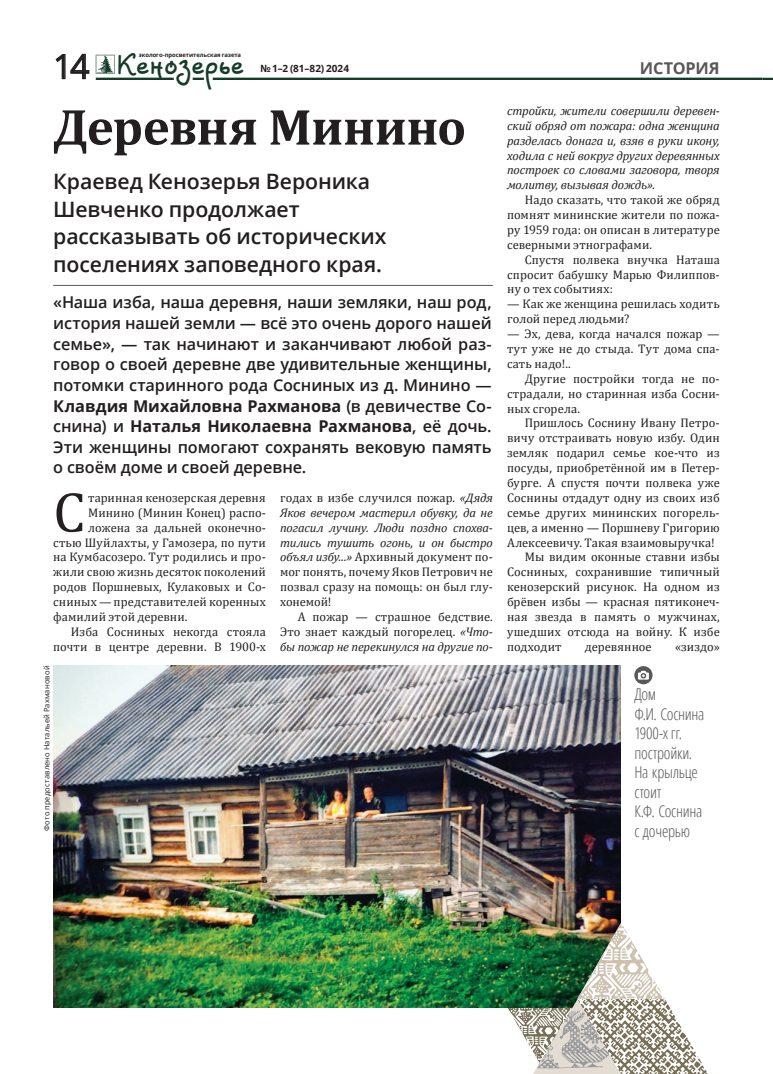
<style>
.page{position:relative;width:773px;height:1074px;background:#fff}
.page>*{position:absolute;margin:0;border:0;box-sizing:border-box;transform-origin:0 0}
.t1{font:57.12px "Cambria";color:#231f20}
.t2{font:700 51.25px "Cambria";letter-spacing:-.015em;color:#231f20}
.t3{font:700 23.12px "Veles";letter-spacing:-.02em;color:#153c27}
.t4{font:600 21.25px/27.5px "Open Sans";letter-spacing:-.005em;color:#231f20}
.t5{font:600 16.25px/20.6px "Open Sans";letter-spacing:-.005em;color:#231f20;text-align:justify}
.t6{font:300 condensed 16.25px/19.5px "Open Sans";letter-spacing:-.015em;color:#57585a}
.t7{font:700 16.25px "Open Sans";color:#57585a}
.t8{font:12.5px/14.9px "Cambria";letter-spacing:.005em;color:#231f20;text-align:justify}
.t9{font:italic 12.5px/14.9px "Cambria";letter-spacing:-.01em;color:#231f20;text-align:justify}
.t10{font:700 10px "Open Sans";letter-spacing:.005em;color:#231f20}
.t11{font:7.5px "Open Sans";letter-spacing:.02em;color:#231f20}
.t12{font:700 5.88px "Open Sans";letter-spacing:-.01em;color:#231f20}
.s1{font-family:"Open Sans";font-weight:400;font-size:33.75px;color:#231f20}
.s2{font-weight:700}
.s3{font-style:italic}
</style>
<div class="page">
<svg style="left:55px;top:53px;width:35px;height:27px"></svg>
<hr style="left:96px;top:78px;width:78px;height:2px;background:#153c27">
<hr style="left:213px;top:78px;width:549px;height:2px;background:#153c27">
<svg style="left:762px;top:78px;width:10px;height:2px"></svg>
<svg style="left:193px;top:78px;width:11px;height:2px"></svg>
<svg style="left:96px;top:55px;width:19px;height:19px"></svg>
<hr style="left:53px;top:285px;width:440px;height:1px;background:#57585a">
<img style="left:53px;top:665px;width:567px;height:343px">
<svg style="left:507px;top:923px;width:201px;height:151px"></svg>
<svg style="left:634px;top:666px;width:18px;height:18px"></svg>
<h3 class="t3" style="left:53px;top:52px;width:193px"><span class="s1">14</span> Кенозерье</h3>
<p class="t10" style="left:260px;top:61px;width:90px">№ 1–2 (81–82) 2024</p>
<p class="t12" style="left:139px;top:51px;width:104px">эколого-просветительская газета</p>
<h2 class="t2" style="left:53px;top:91px;width:414px">Деревня Минино</h2>
<h3 class="t4" style="left:53px;top:167px;width:335px">Краевед Кенозерья Вероника<br>Шевченко продолжает рассказывать об исторических поселениях заповедного края.</h3>
<p class="t5" style="left:53px;top:292px;width:440px">«Наша изба, наша деревня, наши земляки, наш род, история нашей земли — всё это очень дорого нашей семье», — так начинают и заканчивают любой раз&shy;говор о своей деревне две удивительные женщины, потомки старинного рода Сосниных из д. Минино — <span class="s2">Клавдия Михайловна Рахманова</span> (в девичестве Со&shy;снина) и <span class="s2">Наталья Николаевна Рахманова</span>, её дочь.<br>Эти женщины помогают сохранять вековую память о своём доме и своей деревне.</p>
<h1 class="t1" style="left:53px;top:478px;width:34px">С</h1>
<p class="t8" style="left:88px;top:490px;width:179px">таринная кенозерская деревня</p>
<p class="t8" style="left:88px;top:505px;width:179px">Минино (Минин Конец) распо-</p>
<p class="t8" style="left:88px;top:520px;width:179px">ложена за дальней оконечно-</p>
<p class="t8" style="left:53px;top:535px;width:214px">стью Шуйлахты, у Гамозера, по пути</p>
<p class="t8" style="left:53px;top:550px;width:214px">на Кумбасозеро. Тут родились и про-</p>
<p class="t8" style="left:53px;top:564px;width:214px">жили свою жизнь десяток поколений</p>
<p class="t8" style="left:53px;top:579px;width:214px">родов Поршневых, Кулаковых и Со-</p>
<p class="t8" style="left:53px;top:594px;width:214px">сниных — представителей коренных</p>
<p class="t8" style="left:53px;top:609px;width:136px">фамилий этой деревни.</p>
<p class="t8" style="left:71px;top:624px;width:196px">Изба Сосниных некогда стояла</p>
<p class="t8" style="left:53px;top:639px;width:214px">почти в центре деревни. В 1900-х</p>
<p class="t11" style="left:41px;top:831px;width:167px;rotate:-90deg">Фото предоставлено Натальей Рахмановой</p>
<p class="t8" style="left:280px;top:490px;width:214px">годах в избе случился пожар. <span class="s3">«Дядя Яков вечером мастерил обувку, да не погасил лучину. Люди поздно спохва&shy;тились тушить огонь, и он быстро объял избу...»</span> Архивный документ по&shy;мог понять, почему Яков Петрович не позвал сразу на помощь: он был глу&shy;хонемой!</p>
<p class="t8" style="left:280px;top:609px;width:214px;text-indent:18px">А пожар — страшное бедствие.<br>Это знает каждый погорелец. <span class="s3">«Что&shy;бы пожар не перекинулся на другие по-</span></p>
<h3 class="t7" style="left:639px;top:57px;width:25px">Исто</h3>
<h3 class="t7" style="left:685px;top:57px;width:22px">рия</h3>
<p class="t9" style="left:507px;top:103px;width:214px">стройки, жители совершили деревен&shy;ский обряд от пожара: одна женщина разделась донага и, взяв в руки икону, ходила с ней вокруг других деревянных построек со словами заговора, творя молитву, вызывая дождь».</p>
<p class="t8" style="left:507px;top:192px;width:214px;text-indent:18px">Надо сказать, что такой же обряд помнят мининские жители по пожа&shy;ру 1959 года: он описан в литературе северными этнографами.</p>
<p class="t8" style="left:507px;top:252px;width:214px;text-indent:18px">Спустя полвека внучка Наташа спросит бабушку Марью Филиппов&shy;ну о тех событиях:</p>
<p class="t8" style="left:507px;top:297px;width:214px">— Как же женщина решилась ходить голой перед людьми?</p>
<p class="t8" style="left:507px;top:326px;width:214px">— Эх, дева, когда начался пожар — тут уже не до стыда. Тут дома спа&shy;сать надо!..</p>
<p class="t8" style="left:507px;top:371px;width:214px;text-indent:18px">Другие постройки тогда не по&shy;страдали, но старинная изба Сосни&shy;ных сгорела.</p>
<p class="t8" style="left:524px;top:416px;width:196px">Пришлось Соснину Ивану Петро-</p>
<p class="t8" style="left:507px;top:430px;width:214px">вичу отстраивать новую избу. Один</p>
<p class="t8" style="left:507px;top:445px;width:214px">земляк подарил семье кое-что из</p>
<p class="t8" style="left:507px;top:460px;width:214px">посуды, приобретённой им в Петер-</p>
<p class="t8" style="left:507px;top:475px;width:214px">бурге. А спустя почти полвека уже</p>
<p class="t8" style="left:507px;top:490px;width:214px">Соснины отдадут одну из своих изб</p>
<p class="t8" style="left:507px;top:505px;width:214px">семье других мининских погорель-</p>
<p class="t8" style="left:507px;top:520px;width:214px">цев, а именно — Поршневу Григорию</p>
<p class="t8" style="left:507px;top:535px;width:209px">Алексеевичу. Такая взаимовыручка!</p>
<p class="t8" style="left:524px;top:550px;width:196px">Мы видим оконные ставни избы</p>
<p class="t8" style="left:507px;top:564px;width:214px">Сосниных, сохранившие типичный</p>
<p class="t8" style="left:507px;top:579px;width:214px">кенозерский рисунок. На одном из</p>
<p class="t8" style="left:507px;top:594px;width:214px">брёвен избы — красная пятиконеч-</p>
<p class="t8" style="left:507px;top:609px;width:214px">ная звезда в память о мужчинах,</p>
<p class="t8" style="left:507px;top:624px;width:214px">ушедших отсюда на войну. К избе</p>
<p class="t8" style="left:507px;top:639px;width:56px">подходит</p>
<p class="t8" style="left:585px;top:639px;width:68px">деревянное</p>
<p class="t8" style="left:675px;top:639px;width:46px">«зиздо»</p>
<h3 class="t6" style="left:634px;top:684px;width:72px">Дом<br>Ф.И. Соснина<br>1900-х гг. постройки.<br>На крыльце стоит<br>К.Ф. Соснина с дочерью</h3>
</div>
